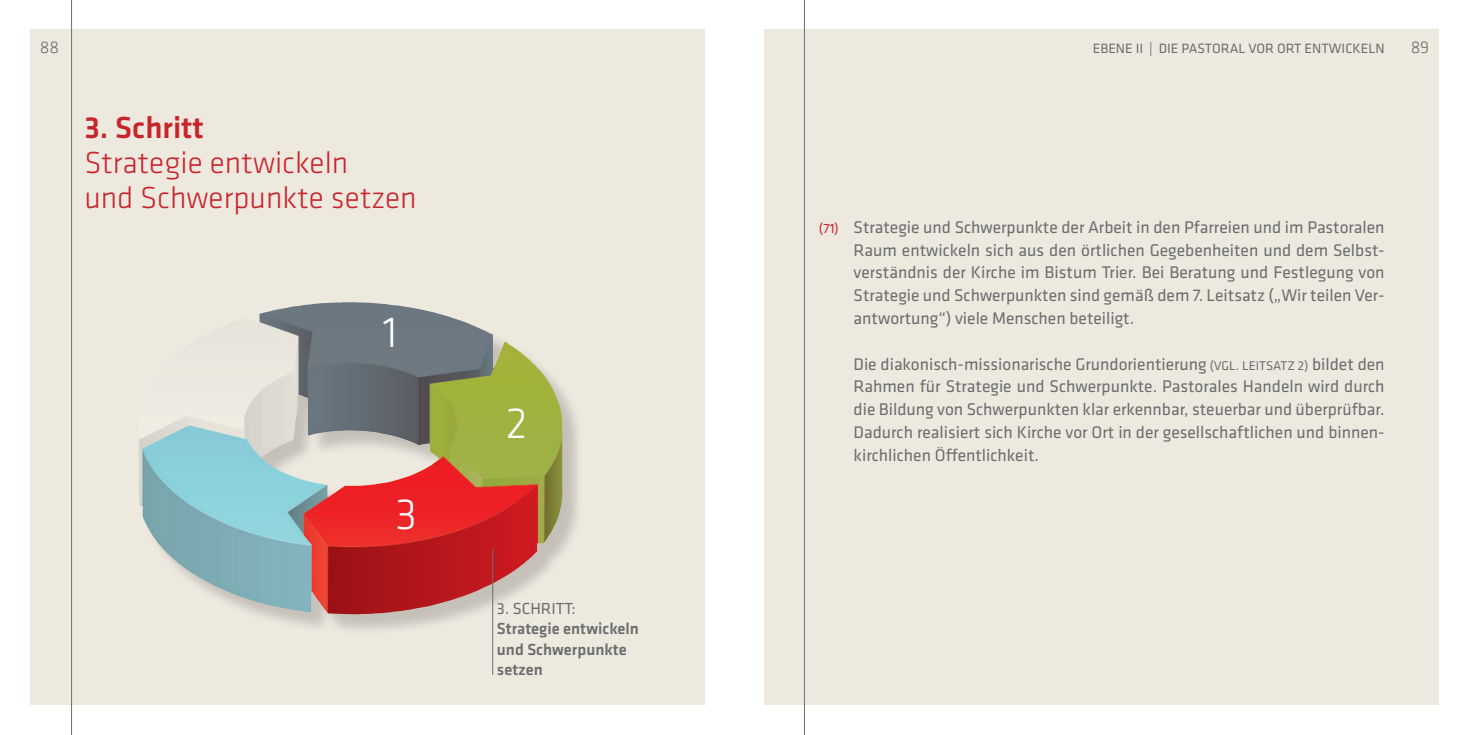
<style>
.page{position:relative;width:1469px;height:735px;background:#fff}
.page>*{position:absolute;margin:0;border:0;box-sizing:border-box;transform-origin:0 0}
.t1{font:300 45.15px "Klavika Basic";color:#fff}
.t2{font:300 31.5px/35px "Klavika Basic";color:#c8242b}
.t3{font:500 31.5px "Klavika Basic";color:#c8242b}
.t4{font:17.5px/22.8px "Klavika Basic";color:#6c6d70;text-align:justify}
.t5{font:300 17.5px "Klavika Basic";color:#6c6d70}
.t6{font:500 16.62px/20.3px "Klavika Basic";color:#6c6d70}
.t7{font:16.62px "Klavika Basic";color:#6c6d70}
.t8{font:14px "Klavika Basic";color:#6c6d70}
.s1{font-size:14px;color:#c8242b}
.s2{font-size:13.12px}
</style>
<div class="page">
<div style="left:30px;top:30px;width:674px;height:674px;background:#ede9df"></div>
<div style="left:764px;top:30px;width:675px;height:674px;background:#ede9df"></div>
<div style="left:141px;top:305px;width:443px;height:331px;background:#231f20;opacity:.2"></div>
<img style="left:139px;top:302px;width:424px;height:312px">
<hr style="left:492px;top:548px;width:1px;height:126px;background:#6c6d70">
<hr style="left:804px;top:0;width:1px;height:734px;background:#6c6d70">
<hr style="left:71px;top:0;width:1px;height:734px;background:#6c6d70">
<p class="t5" style="left:40px;top:36px;width:21px">88</p>
<p class="t8" style="left:1092px;top:39px;width:293px">EBENE II | DIE PASTORAL VOR ORT ENTWICKELN</p>
<p class="t5" style="left:1410px;top:36px;width:20px">89</p>
<h2 class="t3" style="left:84px;top:106px;width:121px">3. Schritt</h2>
<h2 class="t2" style="left:84px;top:144px;width:334px">Strategie entwickeln<br>und Schwerpunkte setzen</h2>
<h1 class="t1" style="left:383px;top:304px;width:16px">1</h1>
<h1 class="t1" style="left:395px;top:486px;width:24px">3</h1>
<h1 class="t1" style="left:505px;top:396px;width:23px">2</h1>
<p class="t7" style="left:497px;top:597px;width:80px">3. SCHRITT:</p>
<p class="t6" style="left:497px;top:617px;width:143px">Strategie entwickeln und Schwerpunkte setzen</p>
<p class="t4" style="left:853px;top:215px;width:532px;text-indent:-35px"><span class="s1">(71)</span> Strategie und Schwerpunkte der Arbeit in den Pfarreien und im Pastoralen Raum entwickeln sich aus den örtlichen Gegebenheiten und dem Selbst&shy;verständnis der Kirche im Bistum Trier. Bei Beratung und Festlegung von Strategie und Schwerpunkten sind gemäß dem 7. Leitsatz („Wir teilen Ver&shy;antwortung“) viele Menschen beteiligt.</p>
<p class="t4" style="left:853px;top:351px;width:532px">Die diakonisch-missionarische Grundorientierung <span class="s2">(VGL. LEITSATZ 2)</span> bildet den Rahmen für Strategie und Schwerpunkte. Pastorales Handeln wird durch die Bildung von Schwerpunkten klar erkennbar, steuerbar und überprüfbar.<br>Dadurch realisiert sich Kirche vor Ort in der gesellschaftlichen und binnen&shy;kirchlichen Öffentlichkeit.</p>
</div>
